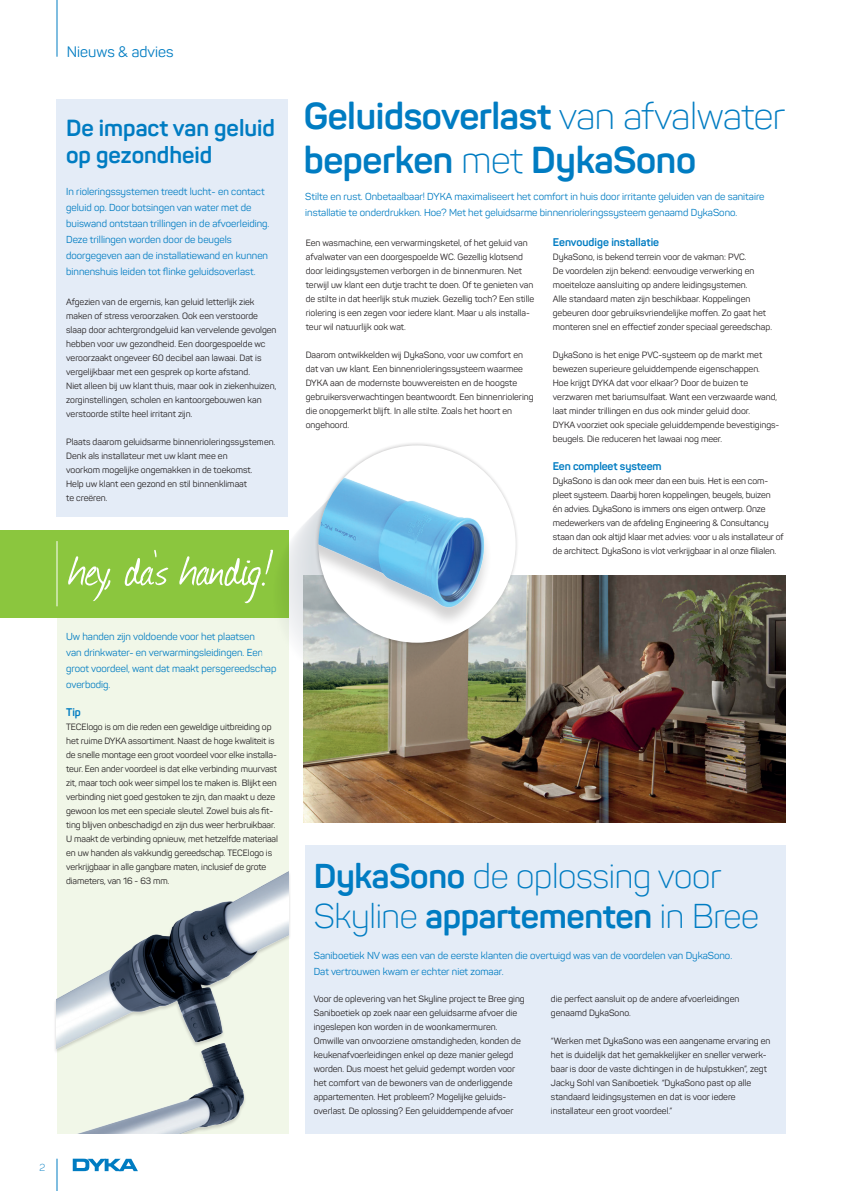
<style>
.page{position:relative;width:842px;height:1191px;background:#fff}
.page>*{position:absolute;margin:0;border:0;box-sizing:border-box;transform-origin:0 0}
.Platte_tekst{font:55px "Journal";color:#fff}
.t1{font:700 37px "Panton";letter-spacing:-.01em;color:#007cc2}
.t2{font:300 34px/40.8px "Panton";letter-spacing:-.01em;color:#007cc2}
.Inleiding_ok{font:700 23px/27px "Panton";color:#007cc2}
.t3{font:15px "Panton";color:#007cc2}
.tussenkopje{font:700 11px "Panton";letter-spacing:-.01em;color:#007cc2}
.Inleiding_ok-2{font:700 11px "Panton";color:#007cc2}
.Inleiding_ok-3{font:10px/16px "Panton";color:#007cc2}
.Inleiding{font:10px/16px "Panton";color:#007cc2}
.t4{font:300 10px "Panton";color:#007cc2}
.Platte_tekst-2{font:9px/14px "Panton";color:#231f20}
.Inleiding_ok-4{font:9px/14px "Panton";color:#231f20}
.s1{font-weight:300}
.s2{font-weight:700}
</style>
<div class="page">
<hr style="left:57px;top:0;width:1px;height:57px;background:#007cc2">
<hr style="left:57px;top:1158px;width:1px;height:33px;background:#007cc2">
<svg style="left:73px;top:1158px;width:65px;height:13px"></svg>
<div style="left:57px;top:100px;width:231px;height:417px;background:#e4ecf7"></div>
<div style="left:57px;top:585px;width:231px;height:549px;background:#f1f7e8"></div>
<div style="left:0;top:530px;width:288px;height:87px;background:#8bc63e"></div>
<hr style="left:57px;top:541px;width:1px;height:65px;background:#fff">
<div style="left:305px;top:845px;width:480px;height:289px;background:#e4ecf7"></div>
<img style="left:304px;top:575px;width:481px;height:248px">
<img style="left:263px;top:513px;width:268px;height:192px">
<div style="left:315px;top:441px;width:204px;height:205px;background:#231f20;opacity:.25"></div>
<div style="left:318px;top:445px;width:198px;height:197px;background:#fff;border-radius:50%"></div>
<img style="left:318px;top:445px;width:177px;height:191px">
<div style="left:54px;top:871px;width:237px;height:269px;background:#231f20;opacity:.2"></div>
<img style="left:57px;top:871px;width:231px;height:263px">
<div style="left:57px;top:1134px;width:238px;height:12px;background:#fff"></div>
<h3 class="t3" style="left:67px;top:42px;width:108px">Nieuws &amp; advies</h3>
<p class="Inleiding_ok" style="left:66px;top:114px;width:210px">De impact van geluid op gezondheid</p>
<p class="Inleiding_ok-3" style="left:66px;top:183px;width:205px">In rioleringssystemen treedt lucht- en contact geluid op. Door botsingen van water met de buiswand ontstaan trillingen in de afvoerleiding.<br>Deze trillingen worden door de beugels doorgegeven aan de installatiewand en kunnen binnenshuis leiden tot flinke geluidsoverlast.</p>
<p class="Inleiding_ok-4" style="left:66px;top:294px;width:212px">Afgezien van de ergernis, kan geluid letterlijk ziek maken of stress veroorzaken. Ook een verstoorde slaap door achtergrondgeluid kan vervelende gevolgen hebben voor uw gezondheid. Een doorgespoelde wc veroorzaakt ongeveer 60 decibel aan lawaai. Dat is vergelijkbaar met een gesprek op korte afstand.<br>Niet alleen bij uw klant thuis, maar ook in ziekenhuizen, zorginstellingen, scholen en kantoorgebouwen kan verstoorde stilte heel irritant zijn.</p>
<p class="Inleiding_ok-4" style="left:66px;top:434px;width:211px">Plaats daarom geluidsarme binnenrioleringssystemen.<br>Denk als installateur met uw klant mee en</p>
<p class="Inleiding_ok-4" style="left:66px;top:462px;width:188px">voorkom mogelijke ongemakken in de toekomst.<br>Help uw klant een gezond en stil binnenklimaat te creëren.</p>
<p class="Platte_tekst" style="left:70px;top:531px;width:204px">hey, da’s handig!</p>
<p class="Inleiding_ok-3" style="left:66px;top:628px;width:212px">Uw handen zijn voldoende voor het plaatsen<br>van drinkwater- en verwarmingsleidingen. Een groot voordeel, want dat maakt persgereedschap overbodig.</p>
<p class="Inleiding_ok-2" style="left:66px;top:705px;width:16px">Tip</p>
<p class="Platte_tekst-2" style="left:66px;top:720px;width:213px">TECElogo is om die reden een geweldige uitbreiding op het ruime DYKA assortiment. Naast de hoge kwaliteit is de snelle montage een groot voordeel voor elke installa&shy;teur. Een ander voordeel is dat elke verbinding muurvast zit, maar toch ook weer simpel los te maken is. Blijkt een verbinding niet goed gestoken te zijn, dan maakt u deze gewoon los met een speciale sleutel. Zowel buis als fit&shy;ting blijven onbeschadigd en zijn dus weer herbruikbaar.<br>U maakt de verbinding opnieuw, met hetzelfde materiaal en uw handen als vakkundig gereedschap. TECElogo is verkrijgbaar in alle gangbare maten, inclusief de grote diameters, van 16 - 63 mm.</p>
<p class="t4" style="left:40px;top:1161px;width:7px">2</p>
<p class="t1" style="left:304px;top:93px;width:483px">Geluidsoverlast <span class="s1">van afvalwater</span></p>
<p class="t1" style="left:304px;top:137px;width:394px">beperken <span class="s1">met</span> DykaSono</p>
<p class="Inleiding_ok-3" style="left:305px;top:188px;width:461px">Stilte en rust. Onbetaalbaar! DYKA maximaliseert het comfort in huis door irritante geluiden van de sanitaire installatie te onderdrukken. Hoe? Met het geluidsarme binnenrioleringssysteem genaamd DykaSono.</p>
<p class="Platte_tekst-2" style="left:306px;top:236px;width:230px">Een wasmachine, een verwarmingsketel, of het geluid van afvalwater van een doorgespoelde WC. Gezellig klotsend door leidingsystemen verborgen in de binnenmuren. Net terwijl uw klant een dutje tracht te doen. Of te genieten van de stilte in dat heerlijk stuk muziek. Gezellig toch? Een stille riolering is een zegen voor iedere klant. Maar u als installa&shy;teur wil natuurlijk ook wat.</p>
<p class="Platte_tekst-2" style="left:306px;top:348px;width:229px">Daarom ontwikkelden wij DykaSono, voor uw comfort en dat van uw klant. Een binnenrioleringssysteem waarmee DYKA aan de modernste bouwvereisten en de hoogste gebruikersverwachtingen beantwoordt. Een binnenriolering die onopgemerkt blijft. In alle stilte. Zoals het hoort en ongehoord.</p>
<p class="tussenkopje" style="left:553px;top:235px;width:108px">Eenvoudige installatie</p>
<p class="Platte_tekst-2" style="left:553px;top:250px;width:221px">DykaSono, is bekend terrein voor de vakman: PVC.<br>De voordelen zijn bekend: eenvoudige verwerking en moeiteloze aansluiting op andere leidingsystemen.<br>Alle standaard maten zijn beschikbaar. Koppelingen gebeuren door gebruiksvriendelijke moffen. Zo gaat het monteren snel en effectief zonder speciaal gereedschap.</p>
<p class="Platte_tekst-2" style="left:553px;top:348px;width:228px">DykaSono is het enige PVC-systeem op de markt met bewezen superieure geluiddempende eigenschappen.<br>Hoe krijgt DYKA dat voor elkaar? Door de buizen te verzwaren met bariumsulfaat. Want een verzwaarde wand, laat minder trillingen en dus ook minder geluid door.<br>DYKA voorziet ook speciale geluiddempende bevestigings&shy;beugels. Die reduceren het lawaai nog meer.</p>
<p class="tussenkopje" style="left:553px;top:459px;width:110px">Een compleet systeem</p>
<p class="Platte_tekst-2" style="left:553px;top:474px;width:232px">DykaSono is dan ook meer dan een buis. Het is een com&shy;pleet systeem. Daarbij horen koppelingen, beugels, buizen<br>én advies. DykaSono is immers ons eigen ontwerp. Onze medewerkers van de afdeling Engineering &amp; Consultancy staan dan ook altijd klaar met advies: voor u als installateur of de architect. DykaSono is vlot verkrijgbaar in al onze filialen.</p>
<p class="t2" style="left:314px;top:855px;width:447px"><span class="s2">DykaSono</span> de oplossing voor<br>Skyline <span class="s2">appartementen</span> in Bree</p>
<p class="Inleiding" style="left:314px;top:947px;width:420px">Saniboetiek NV was een van de eerste klanten die overtuigd was van de voordelen van DykaSono.<br>Dat vertrouwen kwam er echter niet zomaar.</p>
<p class="Platte_tekst-2" style="left:314px;top:992px;width:212px">Voor de oplevering van het Skyline project te Bree ging Saniboetiek op zoek naar een geluidsarme afvoer die ingeslepen kon worden in de woonkamermuren.<br>Omwille van onvoorziene omstandigheden, konden de keukenafvoerleidingen enkel op deze manier gelegd worden. Dus moest het geluid gedempt worden voor het comfort van de bewoners van de onderliggende appartementen. Het probleem? Mogelijke geluids&shy;overlast. De oplossing? Een geluiddempende afvoer</p>
<p class="Platte_tekst-2" style="left:551px;top:992px;width:190px">die perfect aansluit op de andere afvoerleidingen genaamd DykaSono.</p>
<p class="Platte_tekst-2" style="left:551px;top:1034px;width:221px">“Werken met DykaSono was een aangename ervaring en het is duidelijk dat het gemakkelijker en sneller verwerk&shy;baar is door de vaste dichtingen in de hulpstukken”, zegt Jacky Sohl van Saniboetiek. “DykaSono past op alle standaard leidingsystemen en dat is voor iedere installateur een groot voordeel.”</p>
</div>
